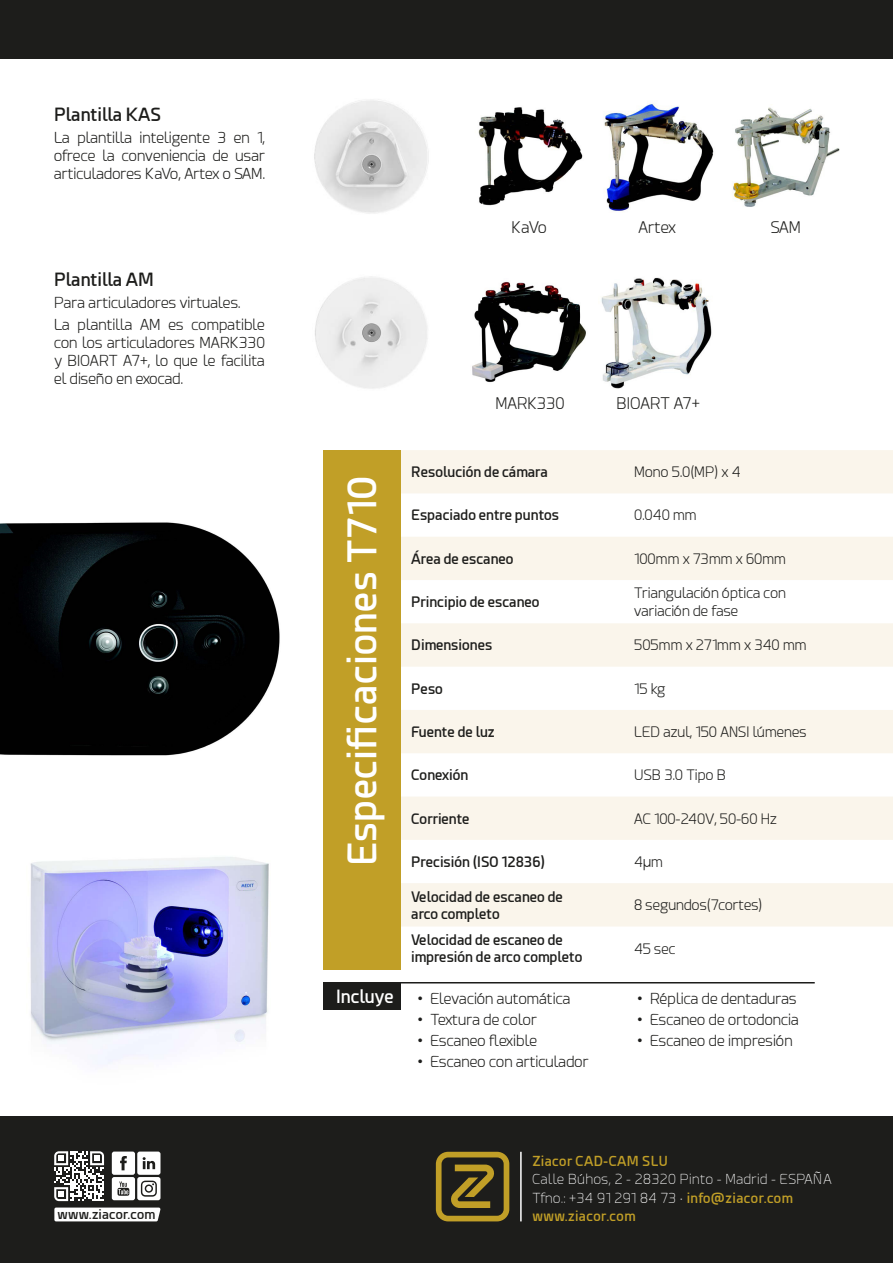
<style>
.page{position:relative;width:893px;height:1263px;background:#fff}
.page>*{position:absolute;margin:0;border:0;box-sizing:border-box;transform-origin:0 0}
.t1{font:600 39px "Esphimere";letter-spacing:.01em;color:#fff}
.t2{font:600 18px "Esphimere";color:#1d1d1b}
.t3{font:600 18px "Esphimere";color:#fff}
.t4{font:300 15.9px "Esphimere";color:#1d1d1b}
.t5{font:300 15px/18px "Esphimere";color:#1d1d1b;text-align:justify}
.t6{font:600 14.25px/17.1px "Esphimere";color:#1d1d1b}
.t7{font:300 14.25px/17.1px "Esphimere";color:#1d1d1b}
.t8{font:200 13.65px/18.1px "Esphimere";letter-spacing:.03em;color:#fff}
.t9{font:600 13.65px "Esphimere";letter-spacing:.03em;color:#c19f27}
.TITULO{font:600 12.9px "Esphimere";letter-spacing:.015em;color:#1d1d1b}
.s1{font-weight:600;color:#c19f27}
</style>
<div class="page">
<img style="left:30px;top:857px;width:239px;height:207px">
<svg style="left:400px;top:450px;width:493px;height:130px;fill:#faf5eb"></svg>
<div style="left:400px;top:623px;width:493px;height:44px;background:#faf5eb"></div>
<svg style="left:400px;top:710px;width:493px;height:216px;fill:#faf5eb"></svg>
<div style="left:323px;top:450px;width:77px;height:520px;background:#c19f27"></div>
<img style="left:314px;top:100px;width:115px;height:114px">
<img style="left:315px;top:276px;width:113px;height:113px">
<img style="left:604px;top:103px;width:110px;height:108px">
<img style="left:601px;top:277px;width:111px;height:112px">
<img style="left:478px;top:107px;width:105px;height:99px">
<img style="left:472px;top:281px;width:114px;height:101px">
<img style="left:732px;top:107px;width:108px;height:100px">
<div style="left:0;top:0;width:893px;height:58px;background:#1d1d1b"></div>
<div style="left:0;top:1116px;width:893px;height:147px;background:#1d1d1b"></div>
<img style="left:0;top:522px;width:280px;height:234px">
<svg style="left:436px;top:1152px;width:73px;height:69px"></svg>
<hr style="left:520px;top:1152px;width:2px;height:69px;background:#fff">
<svg style="left:112px;top:1151px;width:48px;height:49px;background:#c7c7c6"></svg>
<svg style="left:54px;top:1207px;width:107px;height:14px"></svg>
<svg style="left:54px;top:1151px;width:50px;height:50px"></svg>
<div style="left:323px;top:983px;width:77px;height:27px;background:#1d1d1b"></div>
<hr style="left:323px;top:982px;width:492px;height:1px;background:#1d1d1b">
<p class="t2" style="left:54px;top:103px;width:108px">Plantilla KAS</p>
<p class="t5" style="left:54px;top:129px;width:213px">La plantilla inteligente 3 en 1, ofrece la conveniencia de usar articuladores KaVo, Artex o SAM.</p>
<p class="t2" style="left:54px;top:268px;width:101px">Plantilla AM</p>
<p class="t5" style="left:54px;top:294px;width:188px">Para articuladores virtuales.</p>
<p class="t5" style="left:54px;top:316px;width:213px">La plantilla AM es compatible con los articuladores MARK330 y BIOART A7+, lo que le facilita el diseño en exocad.</p>
<p class="t4" style="left:511px;top:219px;width:37px">KaVo</p>
<p class="t4" style="left:639px;top:219px;width:39px">Artex</p>
<p class="t4" style="left:771px;top:219px;width:32px">SAM</p>
<p class="t4" style="left:495px;top:395px;width:71px">MARK330</p>
<p class="t4" style="left:617px;top:395px;width:85px">BIOART A7+</p>
<p class="t1" style="left:338px;top:866px;width:392px;rotate:-90deg">Especificaciones T710</p>
<p class="t3" style="left:336px;top:985px;width:59px">Incluye</p>
<p class="t6" style="left:411px;top:463px;width:138px">Resolución de cámara</p>
<p class="t7" style="left:634px;top:464px;width:108px">Mono 5.0(MP) x 4</p>
<p class="t6" style="left:411px;top:506px;width:149px">Espaciado entre puntos</p>
<p class="t7" style="left:634px;top:507px;width:64px">0.040 mm</p>
<p class="t6" style="left:411px;top:550px;width:104px">Área de escaneo</p>
<p class="t7" style="left:634px;top:550px;width:153px">100mm x 73mm x 60mm</p>
<p class="t6" style="left:411px;top:593px;width:130px">Principio de escaneo</p>
<p class="t7" style="left:634px;top:585px;width:153px">Triangulación óptica con variación de fase</p>
<p class="t6" style="left:411px;top:636px;width:83px">Dimensiones</p>
<p class="t7" style="left:634px;top:637px;width:174px">505mm x 271mm x 340 mm</p>
<p class="t6" style="left:411px;top:680px;width:33px">Peso</p>
<p class="t7" style="left:634px;top:680px;width:33px">15 kg</p>
<p class="t6" style="left:411px;top:723px;width:85px">Fuente de luz</p>
<p class="t7" style="left:634px;top:723px;width:174px">LED azul, 150 ANSI lúmenes</p>
<p class="t6" style="left:411px;top:766px;width:58px">Conexión</p>
<p class="t7" style="left:634px;top:767px;width:93px">USB 3.0 Tipo B</p>
<p class="t6" style="left:411px;top:810px;width:60px">Corriente</p>
<p class="t7" style="left:634px;top:810px;width:144px">AC 100-240V, 50-60 Hz</p>
<p class="t6" style="left:411px;top:853px;width:136px">Precisión (ISO 12836)</p>
<p class="t7" style="left:634px;top:853px;width:30px">4μm</p>
<p class="t6" style="left:411px;top:888px;width:153px">Velocidad de escaneo de arco completo</p>
<p class="t7" style="left:634px;top:897px;width:130px">8 segundos(7cortes)</p>
<p class="t6" style="left:411px;top:931px;width:173px">Velocidad de escaneo de impresión de arco completo</p>
<p class="t7" style="left:634px;top:940px;width:43px">45 sec</p>
<p class="t5" style="left:418px;top:989px;width:154px">• Elevación automática</p>
<p class="t5" style="left:418px;top:1011px;width:121px">• Textura de color</p>
<p class="t5" style="left:418px;top:1032px;width:121px">• Escaneo flexible</p>
<p class="t5" style="left:418px;top:1053px;width:173px">• Escaneo con articulador</p>
<p class="t5" style="left:637px;top:989px;width:161px">• Réplica de dentaduras</p>
<p class="t5" style="left:637px;top:1011px;width:163px">• Escaneo de ortodoncia</p>
<p class="t5" style="left:637px;top:1032px;width:157px">• Escaneo de impresión</p>
<p class="t8" style="left:533px;top:1152px;width:301px"><span class="s1">Ziacor CAD-CAM SLU<br></span>Calle Búhos, 2 - 28320 Pinto - Madrid - ESPAÑA<br>Tfno.: +34 91 291 84 73 · <span class="s1">info@ziacor.com</span></p>
<p class="TITULO" style="left:57px;top:1206px;width:99px">www.ziacor.com</p>
<p class="t9" style="left:533px;top:1207px;width:104px">www.ziacor.com</p>
</div>
